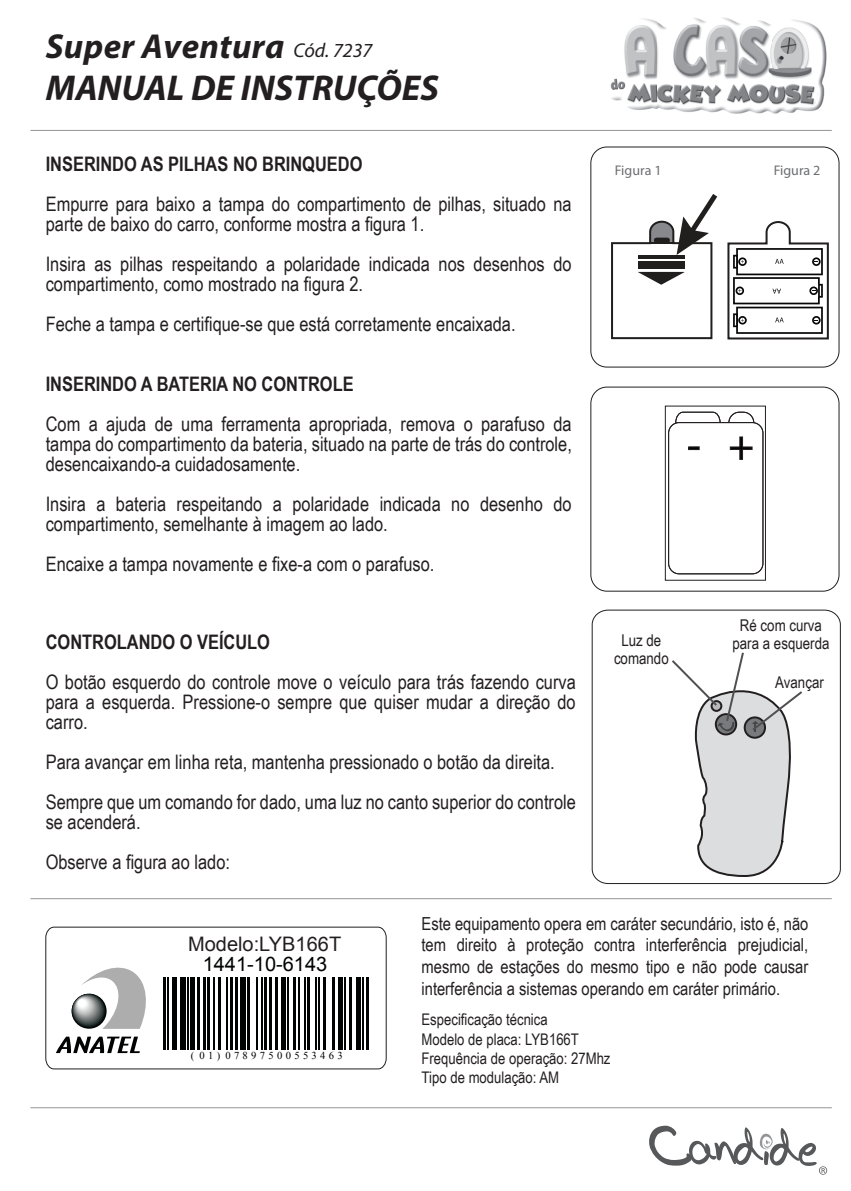
<style>
.page{position:relative;width:851px;height:1191px;background:#fff}
.page>*{position:absolute;margin:0;border:0;box-sizing:border-box;transform-origin:0 0}
.t1{font:italic 700 36px "Myriad Pro";color:#231f20}
.t2{font:italic 700 34.8px "Myriad Pro";letter-spacing:.01em;color:#231f20}
.t3{font:20px/20px "Arial Narrow";color:#231f20}
.t4{font:700 20px "Arial Narrow";color:#231f20}
.t5{font:20px "Arial";color:#231f20}
.t6{font:20px "Arial";color:#010202}
.t7{font:18px/21.6px "Arial Narrow";color:#231f20;text-align:justify}
.t8{font:16.2px/17.8px "Arial Narrow";color:#231f20;text-align:center}
.t9{font:16px/19.2px "Arial Narrow";color:#231f20}
.t10{font:14px "Myriad Pro";color:#6c6d70}
.t11{font:10.6px "Times New Roman";letter-spacing:.315em;color:#010202}
.s1{font-weight:400;font-size:20px}
</style>
<div class="page">
<svg style="left:672px;top:652px;width:130px;height:225px"></svg>
<svg style="left:649px;top:1125px;width:178px;height:49px"></svg>
<hr style="left:30px;top:898px;width:801px;height:1px;background:#939598">
<hr style="left:30px;top:130px;width:801px;height:1px;background:#939598">
<hr style="left:30px;top:1107px;width:801px;height:1px;background:#939598">
<div style="left:591px;top:609px;width:249px;height:275px;border:1px solid #231f20;border-radius:15px"></div>
<div style="left:590px;top:386px;width:249px;height:205px;border:1px solid #231f20;border-radius:16px"></div>
<div style="left:590px;top:146px;width:249px;height:221px;border:1px solid #231f20;border-radius:16px"></div>
<div style="left:665px;top:406px;width:100px;height:174px;border:1px solid #231f20"></div>
<div style="left:728px;top:412px;width:25px;height:38px;border:1px solid #231f20;border-radius:11px"></div>
<div style="left:668px;top:422px;width:94px;height:152px;background:#fff;border-radius:11px"></div>
<div style="left:668px;top:422px;width:95px;height:152px;border:1px solid #231f20;border-radius:11px"></div>
<svg style="left:729px;top:436px;width:23px;height:24px"></svg>
<svg style="left:675px;top:412px;width:45px;height:39px"></svg>
<div style="left:688px;top:446px;width:11px;height:4px;border:1px solid #231f20"></div>
<svg style="left:727px;top:221px;width:102px;height:119px"></svg>
<svg style="left:611px;top:194px;width:106px;height:146px"></svg>
<div style="left:637px;top:262px;width:47px;height:7px;background:#211e1e"></div>
<hr style="left:637px;top:255px;width:47px;height:4px;background:#211e1e">
<svg style="left:45px;top:926px;width:341px;height:143px"></svg>
<svg style="left:56px;top:1036px;width:84px;height:17px"></svg>
<svg style="left:81px;top:962px;width:69px;height:66px"></svg>
<svg style="left:71px;top:993px;width:36px;height:35px"></svg>
<div style="left:72px;top:994px;width:34px;height:33px;background:#080e0e;border-radius:50%"></div>
<svg style="left:72px;top:994px;width:33px;height:32px"></svg>
<svg style="left:72px;top:994px;width:32px;height:31px"></svg>
<svg style="left:73px;top:994px;width:30px;height:30px"></svg>
<div style="left:73px;top:995px;width:29px;height:28px;background:#474e4e;border-radius:50%"></div>
<div style="left:73px;top:995px;width:28px;height:27px;background:#535b5b;border-radius:50%"></div>
<svg style="left:74px;top:995px;width:26px;height:26px"></svg>
<svg style="left:74px;top:995px;width:25px;height:25px"></svg>
<div style="left:74px;top:996px;width:24px;height:23px;background:#7d7f80;border-radius:50%"></div>
<div style="left:75px;top:996px;width:22px;height:22px;background:#898c8d;border-radius:50%"></div>
<div style="left:75px;top:996px;width:21px;height:21px;background:#96989a;border-radius:50%"></div>
<div style="left:75px;top:997px;width:20px;height:19px;background:#a5a4a4;border-radius:50%"></div>
<div style="left:76px;top:997px;width:18px;height:18px;background:#b2b2b2;border-radius:50%"></div>
<div style="left:76px;top:997px;width:17px;height:17px;background:#bdbebe;border-radius:50%"></div>
<svg style="left:76px;top:997px;width:16px;height:16px"></svg>
<div style="left:76px;top:998px;width:15px;height:14px;background:#d1d1d1;border-radius:50%"></div>
<div style="left:77px;top:998px;width:13px;height:13px;background:#dbdada;border-radius:50%"></div>
<div style="left:77px;top:998px;width:12px;height:12px;background:#e5e5e5;border-radius:50%"></div>
<div style="left:78px;top:999px;width:9px;height:9px;background:#f5f7f7;border-radius:50%"></div>
<div style="left:78px;top:999px;width:8px;height:8px;background:#fff;border-radius:50%"></div>
<div style="left:149px;top:976px;width:233px;height:86px;background:#fff"></div>
<hr style="left:163px;top:977px;width:3px;height:72px;background:#010202">
<hr style="left:167px;top:977px;width:2px;height:72px;background:#010202">
<hr style="left:172px;top:977px;width:4px;height:72px;background:#010202">
<div style="left:180px;top:977px;width:5px;height:72px;background:#010202"></div>
<hr style="left:187px;top:977px;width:2px;height:72px;background:#010202">
<div style="left:190px;top:977px;width:5px;height:72px;background:#010202"></div>
<hr style="left:197px;top:977px;width:2px;height:72px;background:#010202">
<hr style="left:203px;top:977px;width:2px;height:72px;background:#010202">
<hr style="left:207px;top:977px;width:3px;height:72px;background:#010202">
<hr style="left:213px;top:977px;width:2px;height:72px;background:#010202">
<hr style="left:218px;top:977px;width:3px;height:72px;background:#010202">
<hr style="left:226px;top:977px;width:1px;height:72px;background:#010202">
<hr style="left:230px;top:977px;width:3px;height:72px;background:#010202">
<hr style="left:235px;top:977px;width:3px;height:72px;background:#010202">
<div style="left:240px;top:977px;width:5px;height:72px;background:#010202"></div>
<hr style="left:247px;top:977px;width:3px;height:72px;background:#010202">
<hr style="left:257px;top:977px;width:1px;height:72px;background:#010202">
<hr style="left:261px;top:977px;width:1px;height:72px;background:#010202">
<hr style="left:264px;top:977px;width:3px;height:72px;background:#010202">
<hr style="left:269px;top:977px;width:3px;height:72px;background:#010202">
<hr style="left:275px;top:977px;width:3px;height:72px;background:#010202">
<hr style="left:281px;top:977px;width:4px;height:72px;background:#010202">
<hr style="left:287px;top:977px;width:1px;height:72px;background:#010202">
<hr style="left:293px;top:977px;width:3px;height:72px;background:#010202">
<hr style="left:298px;top:977px;width:1px;height:72px;background:#010202">
<hr style="left:304px;top:977px;width:1px;height:72px;background:#010202">
<hr style="left:307px;top:977px;width:3px;height:72px;background:#010202">
<hr style="left:315px;top:977px;width:1px;height:72px;background:#010202">
<hr style="left:318px;top:977px;width:1px;height:72px;background:#010202">
<hr style="left:323px;top:977px;width:2px;height:72px;background:#010202">
<hr style="left:332px;top:977px;width:2px;height:72px;background:#010202">
<hr style="left:338px;top:977px;width:4px;height:72px;background:#010202">
<hr style="left:344px;top:977px;width:1px;height:72px;background:#010202">
<hr style="left:349px;top:977px;width:2px;height:72px;background:#010202">
<div style="left:356px;top:977px;width:5px;height:72px;background:#010202"></div>
<hr style="left:363px;top:977px;width:1px;height:72px;background:#010202">
<hr style="left:366px;top:977px;width:2px;height:72px;background:#010202">
<img style="left:610px;top:17px;width:217px;height:97px">
<h2 class="t2" style="left:46px;top:24px;width:328px">Super Aventura <span class="s1">Cód. 7237</span></h2>
<h1 class="t1" style="left:46px;top:65px;width:394px">MANUAL DE INSTRUÇÕES</h1>
<p class="t4" style="left:46px;top:149px;width:318px">INSERINDO AS PILHAS NO BRINQUEDO</p>
<p class="t3" style="left:46px;top:194px;width:527px">Empurre para baixo a tampa do compartimento de pilhas, situado na parte de baixo do carro, conforme mostra a figura 1.</p>
<p class="t3" style="left:46px;top:254px;width:527px">Insira as pilhas respeitando a polaridade indicada nos desenhos do compartimento, como mostrado na figura 2.</p>
<p class="t3" style="left:46px;top:314px;width:471px">Feche a tampa e certifique-se que está corretamente encaixada.</p>
<p class="t4" style="left:46px;top:369px;width:309px">INSERINDO A BATERIA NO CONTROLE</p>
<p class="t3" style="left:46px;top:414px;width:527px;text-align:justify">Com a ajuda de uma ferramenta apropriada, remova o parafuso da tampa do compartimento da bateria, situado na parte de trás do controle, desencaixando-a cuidadosamente.</p>
<p class="t3" style="left:46px;top:494px;width:527px">Insira a bateria respeitando a polaridade indicada no desenho do compartimento, semelhante à imagem ao lado.</p>
<p class="t3" style="left:46px;top:554px;width:390px">Encaixe a tampa novamente e fixe-a com o parafuso.</p>
<p class="t4" style="left:46px;top:626px;width:226px">CONTROLANDO O VEÍCULO</p>
<p class="t3" style="left:46px;top:671px;width:531px;text-align:justify">O botão esquerdo do controle move o veículo para trás fazendo curva para a esquerda. Pressione-o sempre que quiser mudar a direção do carro.</p>
<p class="t3" style="left:46px;top:741px;width:531px;line-height:40px">Para avançar em linha reta, mantenha pressionado o botão da direita.<br>Sempre que um comando for dado, uma luz no canto superior do controle</p>
<p class="t3" style="left:46px;top:801px;width:186px;line-height:40px">se acenderá.<br>Observe a figura ao lado:</p>
<p class="t10" style="left:614px;top:162px;width:48px">Figura 1</p>
<p class="t10" style="left:773px;top:162px;width:48px">Figura 2</p>
<p class="t8" style="left:614px;top:631px;width:56px">Luz de comando</p>
<p class="t8" style="left:732px;top:616px;width:98px">Ré com curva para a esquerda</p>
<p class="t8" style="left:775px;top:673px;width:50px">Avançar</p>
<p class="t5" style="left:188px;top:931px;width:155px">Modelo:LYB166T</p>
<p class="t6" style="left:203px;top:950px;width:126px">1441-10-6143</p>
<p class="t11" style="left:191px;top:1047px;width:153px">( 01) 07897500553463</p>
<p class="t7" style="left:421px;top:912px;width:388px">Este equipamento opera em caráter secundário, isto é, não tem direito à proteção contra interferência prejudicial, mesmo de estações do mesmo tipo e não pode causar interferência a sistemas operando em caráter primário.</p>
<p class="t9" style="left:421px;top:1010px;width:190px">Especificação técnica<br>Modelo de placa: LYB166T<br>Frequência de operação: 27Mhz<br>Tipo de modulação: AM</p>
</div>
